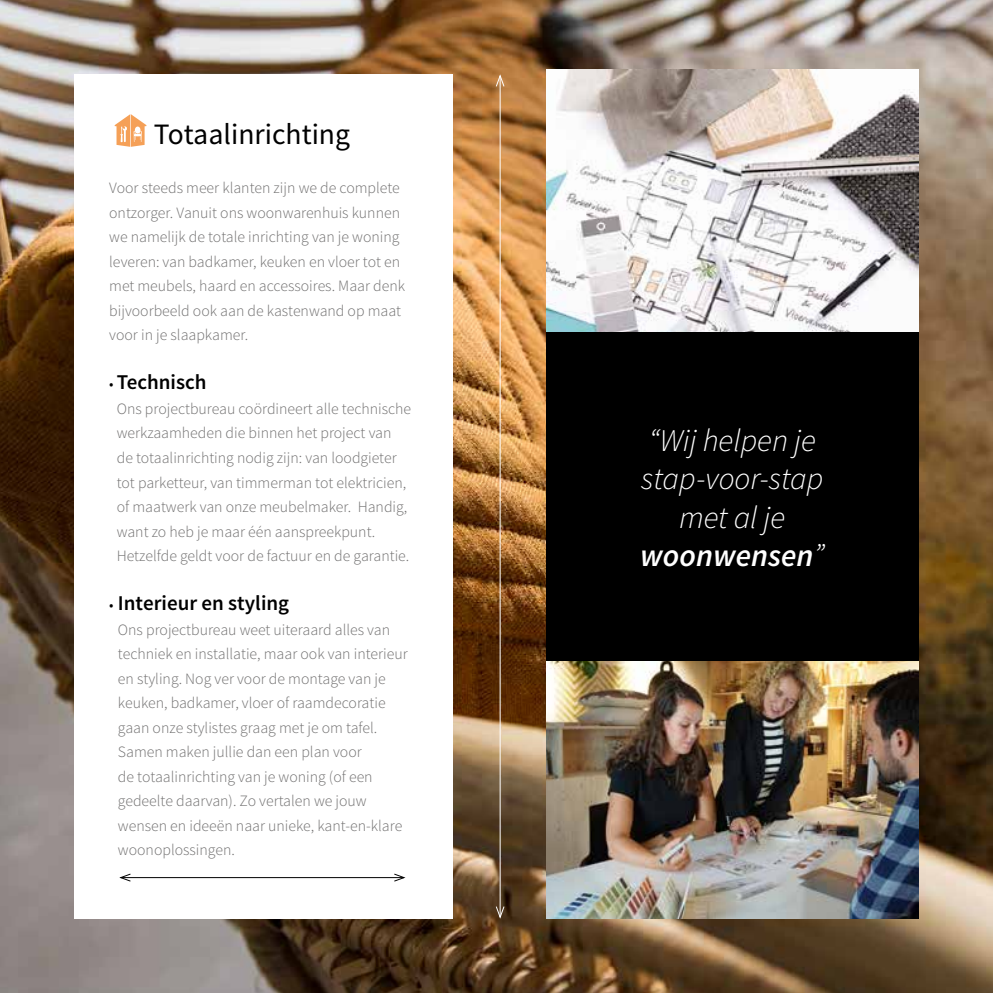
<style>
.page{position:relative;width:993px;height:993px;background:#fff}
.page>*{position:absolute;margin:0;border:0;box-sizing:border-box;transform-origin:0 0}
.t1{font:italic 300 31.5px/38.5px "Source Sans Pro";color:#fff;text-align:center}
.t2{font:29.57px "Source Sans Pro";color:#000}
.t3{font:600 21px "Source Sans Pro";color:#000}
.t4{font:300 15.75px/24.5px "Source Sans Pro";color:#706f6f}
.s1{font-weight:300;font-size:15.75px}
.s2{font-weight:600}
</style>
<div class="page">
<img style="left:0;top:0;width:992px;height:992px">
<img style="left:546px;top:69px;width:372px;height:262px">
<div style="left:74px;top:74px;width:379px;height:844px;background:#fff"></div>
<div style="left:546px;top:331px;width:372px;height:330px;background:#000"></div>
<hr style="left:499px;top:76px;width:1px;height:840px;background:#fff">
<svg style="left:495px;top:73px;width:10px;height:14px"></svg>
<svg style="left:495px;top:905px;width:10px;height:14px"></svg>
<svg style="left:115px;top:114px;width:31px;height:33px"></svg>
<hr style="left:121px;top:877px;width:283px;height:1px;background:#000">
<svg style="left:119px;top:873px;width:12px;height:8px"></svg>
<svg style="left:393px;top:873px;width:12px;height:8px"></svg>
<img style="left:546px;top:661px;width:372px;height:257px">
<h2 class="t2" style="left:154px;top:116px;width:197px">Totaalinrichting</h2>
<p class="t4" style="left:109px;top:176px;width:297px">Voor steeds meer klanten zijn we de complete ontzorger. Vanuit ons woonwarenhuis kunnen we namelijk de totale inrichting van je woning leveren: van badkamer, keuken en vloer tot en met meubels, haard en accessoires. Maar denk bijvoorbeeld ook aan de kastenwand op maat voor in je slaapkamer.</p>
<h3 class="t3" style="left:109px;top:369px;width:99px"><span class="s1">•</span> Technisch</h3>
<p class="t4" style="left:117px;top:396px;width:296px">Ons projectbureau coördineert alle technische werkzaamheden die binnen het project van de totaalinrichting nodig zijn: van loodgieter tot parketteur, van timmerman tot elektricien, of maatwerk van onze meubelmaker. Handig, want zo heb je maar één aanspreekpunt.<br>Hetzelfde geldt voor de factuur en de garantie.</p>
<h3 class="t3" style="left:109px;top:589px;width:181px"><span class="s1">•</span> Interieur en styling</h3>
<p class="t4" style="left:118px;top:617px;width:291px">Ons projectbureau weet uiteraard alles van techniek en installatie, maar ook van interieur en styling. Nog ver voor de montage van je keuken, badkamer, vloer of raamdecoratie gaan onze stylistes graag met je om tafel.<br>Samen maken jullie dan een plan voor<br>de totaalinrichting van je woning (of een gedeelte daarvan). Zo vertalen we jouw wensen en ideeën naar unieke, kant-en-klare woonoplossingen.</p>
<h1 class="t1" style="left:640px;top:421px;width:186px">“Wij helpen je stap-voor-stap met al je <span class="s2">woonwensen</span>”</h1>
</div>
